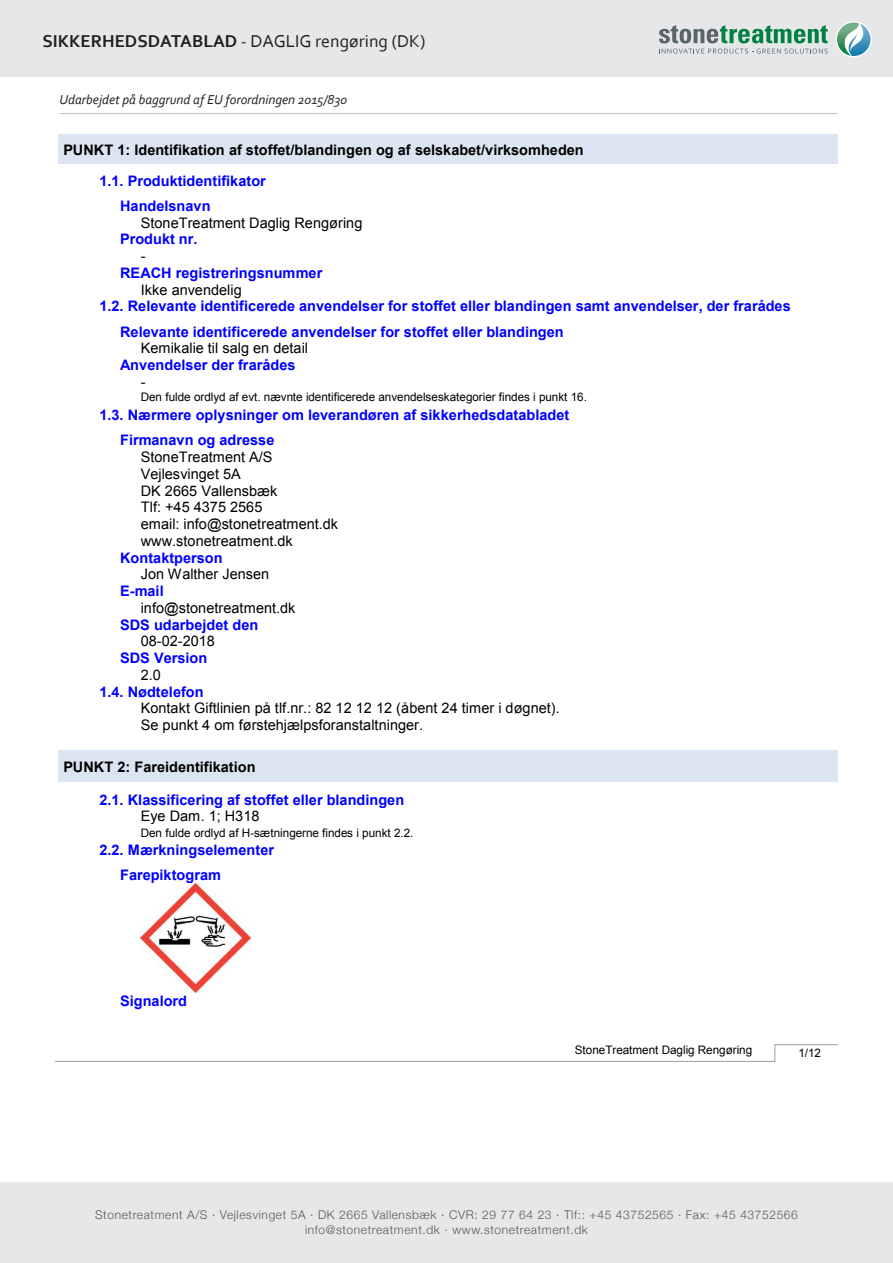
<style>
.page{position:relative;width:893px;height:1263px;background:#fff}
.page>*{position:absolute;margin:0;border:0;box-sizing:border-box;transform-origin:0 0}
.t1{font:18px "Corbel";color:#231f20}
.t2{font:700 14.55px/25.2px "Arial";color:#00f}
.t3{font:14.55px "Arial";color:#000}
.t4{font:700 14.55px/31.3px "Arial";color:#000}
.t5{font:13.8px "Arial";color:#000}
.t6{font:italic 13.5px "Corbel";color:#231f20}
.t7{font:300 12px "Helvetica Neue";letter-spacing:.05em;color:#57585a}
.t8{font:11.7px "Arial";letter-spacing:-.005em;color:#000}
.s1{font-weight:700}
.s2{color:#00f}
.s3{font-weight:400;color:#000}
</style>
<div class="page">
<div style="left:0;top:0;width:893px;height:77px;background:#e6e7e9"></div>
<div style="left:0;top:1182px;width:893px;height:81px;background:#e6e7e9"></div>
<svg style="left:55px;top:1044px;width:783px;height:18px"></svg>
<div style="left:58px;top:135px;width:780px;height:29px;background:#dbe5f1"></div>
<div style="left:58px;top:750px;width:780px;height:33px;background:#dbe5f1"></div>
<img style="left:141px;top:883px;width:109px;height:109px">
<svg style="left:836px;top:21px;width:36px;height:36px"></svg>
<svg style="left:659px;top:25px;width:169px;height:18px"></svg>
<svg style="left:659px;top:49px;width:169px;height:5px"></svg>
<svg style="left:837px;top:23px;width:33px;height:33px"></svg>
<hr style="left:60px;top:113px;width:778px;height:1px;background:#bcc5cd">
<p class="t5" style="left:63px;top:23px;width:164px">EU forordningen 2015/830</p>
<p class="t1" style="left:43px;top:30px;width:384px"><span class="s1">SIKKERHEDSDATABLAD</span> - DAGLIG rengøring (DK)</p>
<p class="t6" style="left:60px;top:91px;width:289px">Udarbejdet på baggrund af EU forordningen 2015/830</p>
<p class="t4" style="left:100px;top:134px;width:486px;text-indent:-36px">PUNKT 1: Identifikation af stoffet/blandingen og af selskabet/virksomheden<br><span class="s2">1.1. Produktidentifikator</span></p>
<p class="t2" style="left:120px;top:194px;width:92px">Handelsnavn</p>
<p class="t3" style="left:141px;top:213px;width:223px">StoneTreatment Daglig Rengøring</p>
<p class="t2" style="left:120px;top:227px;width:79px">Produkt nr.</p>
<p class="t3" style="left:141px;top:247px;width:6px">-</p>
<p class="t2" style="left:120px;top:261px;width:204px">REACH registreringsnummer</p>
<p class="t3" style="left:141px;top:280px;width:102px">Ikke anvendelig</p>
<p class="t2" style="left:100px;top:294px;width:693px">1.2. Relevante identificerede anvendelser for stoffet eller blandingen samt anvendelser, der frarådes</p>
<p class="t2" style="left:120px;top:319px;width:445px">Relevante identificerede anvendelser for stoffet eller blandingen</p>
<p class="t3" style="left:141px;top:339px;width:169px">Kemikalie til salg en detail</p>
<p class="t2" style="left:120px;top:353px;width:177px">Anvendelser der frarådes</p>
<p class="t3" style="left:141px;top:372px;width:6px">-</p>
<p class="t8" style="left:141px;top:389px;width:448px">Den fulde ordlyd af evt. nævnte identificerede anvendelseskategorier findes i punkt 16.</p>
<p class="t2" style="left:120px;top:403px;width:451px;text-indent:-21px">1.3. Nærmere oplysninger om leverandøren af sikkerhedsdatabladet<br>Firmanavn og adresse</p>
<p class="t3" style="left:141px;top:448px;width:133px">StoneTreatment A/S</p>
<p class="t3" style="left:141px;top:464px;width:102px">Vejlesvinget 5A</p>
<p class="t3" style="left:141px;top:481px;width:138px">DK 2665 Vallensbæk</p>
<p class="t3" style="left:141px;top:498px;width:123px">Tlf: +45 4375 2565</p>
<p class="t3" style="left:141px;top:514px;width:199px">email: info@stonetreatment.dk</p>
<p class="t3" style="left:141px;top:531px;width:153px">www.stonetreatment.dk</p>
<p class="t2" style="left:120px;top:545px;width:104px">Kontaktperson</p>
<p class="t3" style="left:141px;top:565px;width:130px">Jon Walther Jensen</p>
<p class="t2" style="left:120px;top:579px;width:45px">E-mail</p>
<p class="t3" style="left:141px;top:598px;width:156px">info@stonetreatment.dk</p>
<p class="t2" style="left:120px;top:612px;width:140px">SDS udarbejdet den</p>
<p class="t3" style="left:141px;top:632px;width:76px">08-02-2018</p>
<p class="t2" style="left:120px;top:646px;width:89px">SDS Version</p>
<p class="t3" style="left:141px;top:665px;width:22px">2.0</p>
<p class="t2" style="left:100px;top:679px;width:106px">1.4. Nødtelefon</p>
<p class="t3" style="left:141px;top:699px;width:420px">Kontakt Giftlinien på tlf.nr.: 82 12 12 12 (åbent 24 timer i døgnet).</p>
<p class="t3" style="left:141px;top:715px;width:284px">Se punkt 4 om førstehjælpsforanstaltninger.</p>
<p class="t4" style="left:63px;top:751px;width:194px">PUNKT 2: Fareidentifikation</p>
<p class="t2" style="left:141px;top:792px;width:265px;line-height:16.6px;text-indent:-41px">2.1. Klassificering af stoffet eller blandingen<br><span class="s3">Eye Dam. 1; H318</span></p>
<p class="t8" style="left:141px;top:825px;width:274px">Den fulde ordlyd af H-sætningerne findes i punkt 2.2.</p>
<p class="t2" style="left:120px;top:838px;width:155px;text-indent:-21px">2.2. Mærkningselementer<br>Farepiktogram</p>
<p class="t2" style="left:120px;top:989px;width:68px">Signalord</p>
<p class="t8" style="left:575px;top:1043px;width:179px">StoneTreatment Daglig Rengøring</p>
<p class="t8" style="left:798px;top:1045px;width:24px">1/12</p>
<p class="t7" style="left:95px;top:1205px;width:704px">Stonetreatment A/S · Vejlesvinget 5A · DK 2665 Vallensbæk · CVR: 29 77 64 23 · Tlf:: +45 43752565 · Fax: +45 43752566</p>
<p class="t7" style="left:305px;top:1220px;width:284px">info@stonetreatment.dk · www.stonetreatment.dk</p>
</div>
